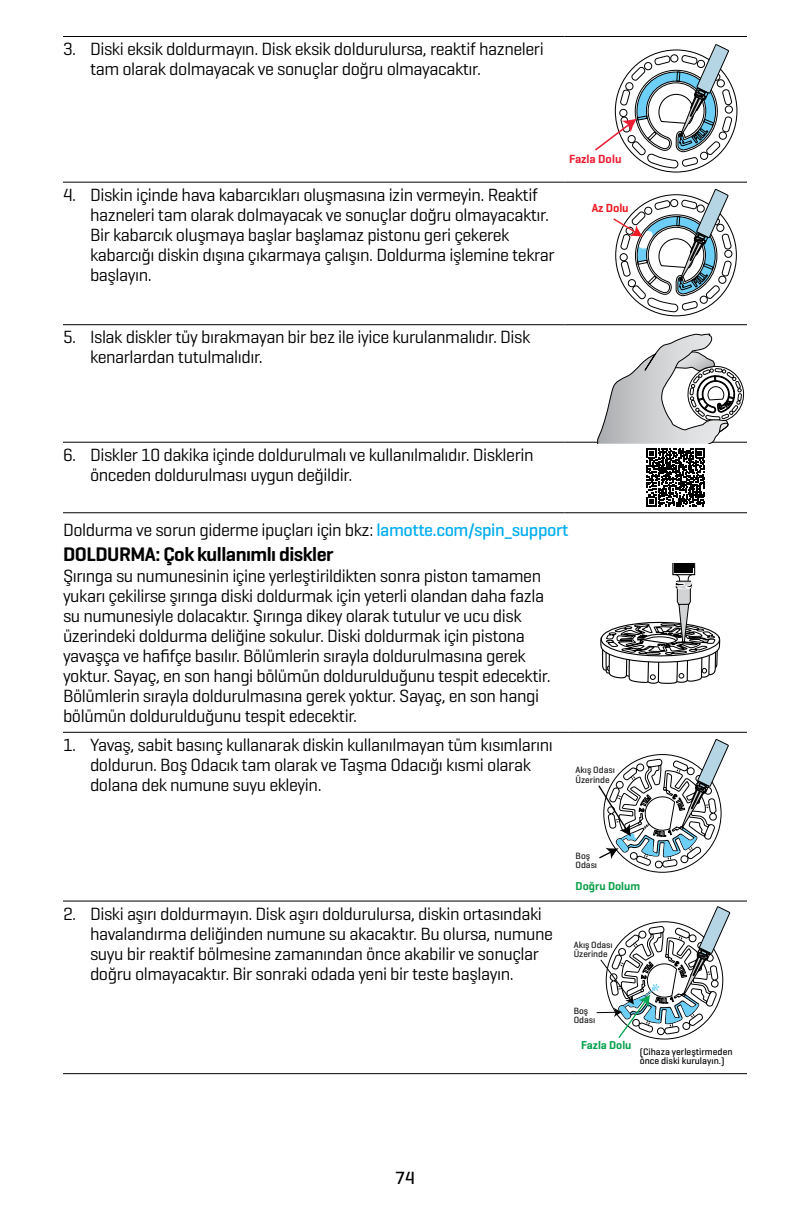
<style>
.page{position:relative;width:792px;height:1224px;background:#fff}
.page>*{position:absolute;margin:0;border:0;box-sizing:border-box;transform-origin:0 0}
.t1{font:600 20px "Geogrotesque";letter-spacing:-.025em;color:#000}
.t2{font:18px/20px "Geogrotesque";letter-spacing:-.025em;color:#000}
.t3{font:500 18px "Geogrotesque";color:#000}
.t4{font:600 12px "Geogrotesque";color:#ed1d34}
.t5{font:600 12px "Geogrotesque";letter-spacing:-.005em;color:#ed1d24}
.t6{font:600 11.6px "Geogrotesque";color:#0d9f49}
.t7{font:600 11.6px "Geogrotesque";color:#03a04a}
.t8{font:500 9.6px/10px "Geogrotesque";color:#000}
.t9{font:500 9.2px/9.2px "Geogrotesque";letter-spacing:-.005em;color:#1b181b}
.s1{font-weight:500;color:#00aeef}
</style>
<div class="page">
<hr style="left:63px;top:36px;width:501px;height:1px;background:#000">
<hr style="left:564px;top:36px;width:183px;height:1px;background:#000">
<hr style="left:63px;top:182px;width:501px;height:1px;background:#000">
<hr style="left:564px;top:182px;width:183px;height:1px;background:#000">
<hr style="left:63px;top:324px;width:501px;height:1px;background:#000">
<hr style="left:564px;top:324px;width:183px;height:1px;background:#000">
<hr style="left:63px;top:442px;width:501px;height:1px;background:#000">
<hr style="left:564px;top:442px;width:183px;height:1px;background:#000">
<hr style="left:63px;top:512px;width:501px;height:1px;background:#000">
<hr style="left:564px;top:512px;width:183px;height:1px;background:#000">
<div style="left:725px;top:106px;width:8px;height:7px;border:1px solid #000;border-radius:50%"></div>
<svg style="left:595px;top:44px;width:137px;height:124px"></svg>
<svg style="left:613px;top:189px;width:119px;height:123px"></svg>
<svg style="left:597px;top:333px;width:148px;height:174px"></svg>
<svg style="left:600px;top:564px;width:121px;height:120px"></svg>
<hr style="left:63px;top:732px;width:505px;height:1px;background:#000">
<hr style="left:568px;top:732px;width:179px;height:1px;background:#000">
<hr style="left:63px;top:901px;width:505px;height:1px;background:#000">
<hr style="left:568px;top:901px;width:179px;height:1px;background:#000">
<hr style="left:63px;top:1073px;width:505px;height:1px;background:#000">
<hr style="left:568px;top:1073px;width:179px;height:1px;background:#000">
<svg style="left:598px;top:739px;width:131px;height:130px"></svg>
<svg style="left:597px;top:906px;width:134px;height:134px"></svg>
<p class="t2" style="left:90px;top:38px;width:455px;text-indent:-27px">3. Diski eksik doldurmayın. Disk eksik doldurulursa, reaktif hazneleri tam olarak dolmayacak ve sonuçlar doğru olmayacaktır.</p>
<p class="t2" style="left:90px;top:184px;width:466px;text-indent:-27px">4. Diskin içinde hava kabarcıkları oluşmasına izin vermeyin. Reaktif hazneleri tam olarak dolmayacak ve sonuçlar doğru olmayacaktır.<br>Bir kabarcık oluşmaya başlar başlamaz pistonu geri çekerek kabarcığı diskin dışına çıkarmaya çalışın. Doldurma işlemine tekrar başlayın.</p>
<p class="t4" style="left:569px;top:152px;width:54px">Fazla Dolu</p>
<p class="t5" style="left:592px;top:200px;width:39px">Az Dolu</p>
<p class="t2" style="left:90px;top:327px;width:442px;text-indent:-27px">5. Islak diskler tüy bırakmayan bir bez ile iyice kurulanmalıdır. Disk kenarlardan tutulmalıdır.</p>
<p class="t2" style="left:90px;top:444px;width:445px;text-indent:-27px">6. Diskler 10 dakika içinde doldurulmalı ve kullanılmalıdır. Disklerin önceden doldurulması uygun değildir.</p>
<p class="t2" style="left:63px;top:519px;width:507px">Doldurma ve sorun giderme ipuçları için bkz: <span class="s1">lamotte.com/spin_support</span></p>
<p class="t1" style="left:63px;top:542px;width:272px">DOLDURMA: Çok kullanımlı diskler</p>
<p class="t2" style="left:63px;top:566px;width:489px">Şırınga su numunesinin içine yerleştirildikten sonra piston tamamen yukarı çekilirse şırınga diski doldurmak için yeterli olandan daha fazla su numunesiyle dolacaktır. Şırınga dikey olarak tutulur ve ucu disk üzerindeki doldurma deliğine sokulur. Diski doldurmak için pistona yavaşça ve hafifçe basılır. Bölümlerin sırayla doldurulmasına gerek yoktur. Sayaç, en son hangi bölümün doldurulduğunu tespit edecektir.<br>Bölümlerin sırayla doldurulmasına gerek yoktur. Sayaç, en son hangi bölümün doldurulduğunu tespit edecektir.</p>
<p class="t2" style="left:90px;top:734px;width:464px;text-indent:-27px">1. Yavaş, sabit basınç kullanarak diskin kullanılmayan tüm kısımlarını doldurun. Boş Odacık tam olarak ve Taşma Odacığı kısmi olarak dolana dek numune suyu ekleyin.</p>
<p class="t9" style="left:576px;top:765px;width:41px">Akış Odası<br>Üzerinde</p>
<p class="t9" style="left:576px;top:851px;width:23px">Boş<br>Odası</p>
<p class="t2" style="left:90px;top:903px;width:465px;text-indent:-27px">2. Diski aşırı doldurmayın. Disk aşırı doldurulursa, diskin ortasındaki havalandırma deliğinden numune su akacaktır. Bu olursa, numune suyu bir reaktif bölmesine zamanından önce akabilir ve sonuçlar doğru olmayacaktır. Bir sonraki odada yeni bir teste başlayın.</p>
<p class="t6" style="left:576px;top:879px;width:66px">Doğru Dolum</p>
<p class="t9" style="left:574px;top:940px;width:41px">Akış Odası<br>Üzerinde</p>
<p class="t9" style="left:574px;top:1006px;width:23px">Boş<br>Odası</p>
<p class="t7" style="left:581px;top:1037px;width:52px">Fazla Dolu</p>
<p class="t8" style="left:640px;top:1046px;width:94px">(Cihaza yerleştirmeden önce diski kurulayın.)</p>
<p class="t3" style="left:395px;top:1166px;width:21px">74</p>
</div>
